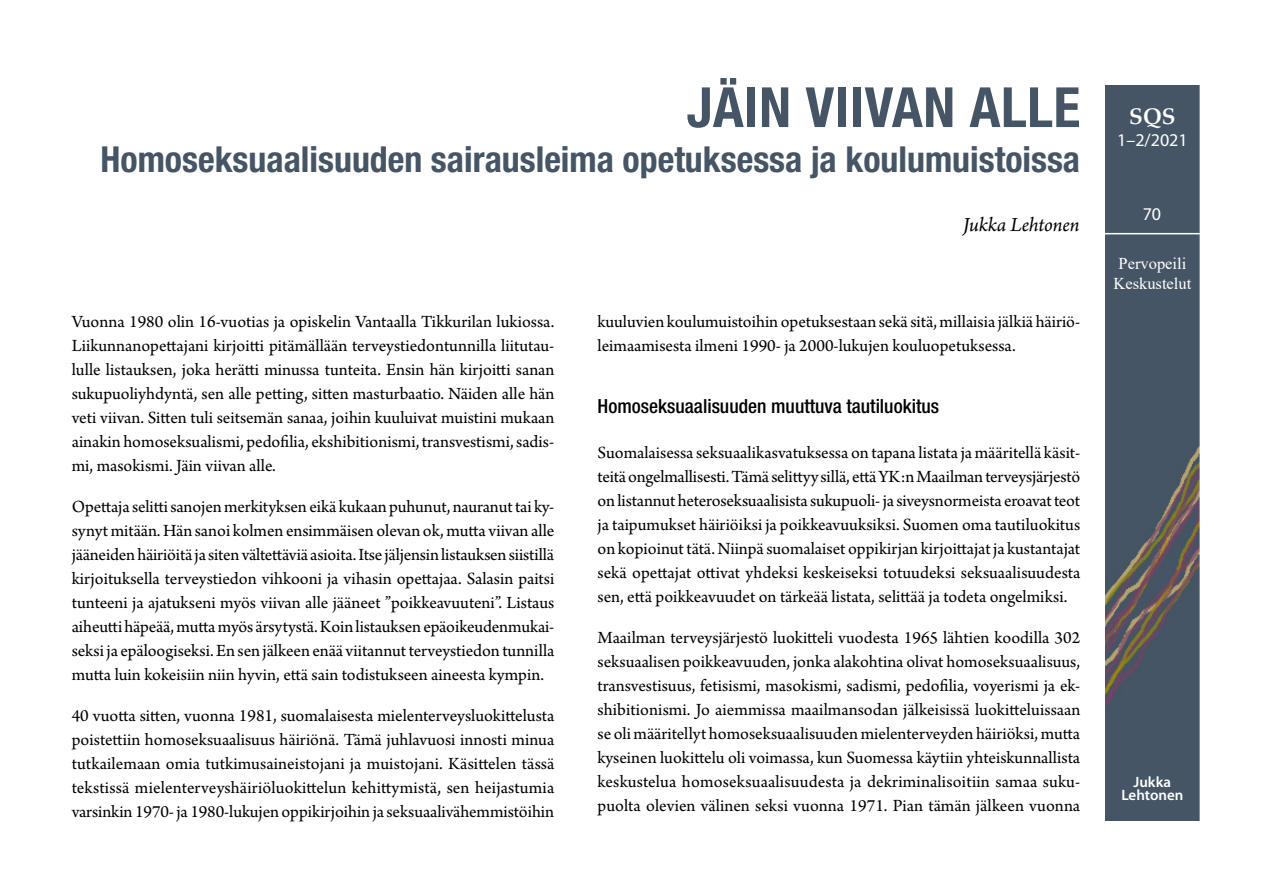
<style>
.page{position:relative;width:1263px;height:893px;background:#fff}
.page>*{position:absolute;margin:0;border:0;box-sizing:border-box;transform-origin:0 0}
.Pääotsikko_uusi_Helv{font:700 condensed 55.5px "Helvetica Neue";letter-spacing:.01em;color:#455565}
.Pääotsikko_uusi_Helv-2{font:700 condensed 35.85px "Helvetica Neue";color:#455565}
.t1{font:700 22.5px "Palatino Linotype";color:#fff}
.Kirjoittaja{font:italic 21px "Arno Pro";letter-spacing:-.005em;color:#000}
.Väliotsikko_1_uusi20{font:500 condensed 19.5px "Helvetica Neue";color:#000}
.Leipateksti_suomi-ta{font:18px/24px "Arno Pro";color:#000;text-align:justify}
.t2{font:18px "Myriad Pro";color:#fff}
.t3{font:16.5px/19.8px "Times New Roman";color:#fff;text-align:center}
.t4{font:600 15px/13.5px "Myriad Pro";color:#fff;text-align:center}
</style>
<div class="page">
<img style="left:1106px;top:85px;width:93px;height:736px">
<hr style="left:1103px;top:233px;width:100px;height:1px;background:#fff">
<p class="Pääotsikko_uusi_Helv" style="left:687px;top:74px;width:395px">JÄIN VIIVAN ALLE</p>
<p class="Pääotsikko_uusi_Helv-2" style="left:101px;top:138px;width:981px">Homoseksuaalisuuden sairausleima opetuksessa ja koulumuistoissa</p>
<p class="Kirjoittaja" style="left:963px;top:213px;width:118px">Jukka Lehtonen</p>
<p class="Leipateksti_suomi-ta" style="left:72px;top:310px;width:484px">Vuonna 1980 olin 16-vuotias ja opiskelin Vantaalla Tikkurilan lukiossa.<br>Liikunnanopettajani kirjoitti pitämällään terveystiedontunnilla liitutau&shy;lulle listauksen, joka herätti minussa tunteita. Ensin hän kirjoitti sanan sukupuoliyhdyntä, sen alle petting, sitten masturbaatio. Näiden alle hän veti viivan. Sitten tuli seitsemän sanaa, joihin kuuluivat muistini mukaan ainakin homoseksualismi, pedofilia, ekshibitionismi, transvestismi, sadis&shy;mi, masokismi. Jäin viivan alle.</p>
<p class="Leipateksti_suomi-ta" style="left:72px;top:495px;width:484px">Opettaja selitti sanojen merkityksen eikä kukaan puhunut, nauranut tai ky&shy;synyt mitään. Hän sanoi kolmen ensimmäisen olevan ok, mutta viivan alle jääneiden häiriöitä ja siten vältettäviä asioita. Itse jäljensin listauksen siistillä kirjoituksella terveystiedon vihkooni ja vihasin opettajaa. Salasin paitsi tunteeni ja ajatukseni myös viivan alle jääneet ”poikkeavuuteni”. Listaus aiheutti häpeää, mutta myös ärsytystä. Koin listauksen epäoikeudenmukai&shy;seksi ja epäloogiseksi. En sen jälkeen enää viitannut terveystiedon tunnilla mutta luin kokeisiin niin hyvin, että sain todistukseen aineesta kympin.</p>
<p class="Leipateksti_suomi-ta" style="left:72px;top:704px;width:484px">40 vuotta sitten, vuonna 1981, suomalaisesta mielenterveysluokittelusta poistettiin homoseksuaalisuus häiriönä. Tämä juhlavuosi innosti minua tutkailemaan omia tutkimusaineistojani ja muistojani. Käsittelen tässä tekstissä mielenterveyshäiriöluokittelun kehittymistä, sen heijastumia varsinkin 1970- ja 1980-lukujen oppikirjoihin ja seksuaalivähemmistöihin</p>
<p class="Leipateksti_suomi-ta" style="left:597px;top:310px;width:484px">kuuluvien koulumuistoihin opetuksestaan sekä sitä, millaisia jälkiä häiriö&shy;leimaamisesta ilmeni 1990- ja 2000-lukujen kouluopetuksessa.</p>
<p class="Väliotsikko_1_uusi20" style="left:597px;top:395px;width:343px">Homoseksuaalisuuden muuttuva tautiluokitus</p>
<p class="Leipateksti_suomi-ta" style="left:597px;top:442px;width:484px">Suomalaisessa seksuaalikasvatuksessa on tapana listata ja määritellä käsit&shy;teitä ongelmallisesti. Tämä selittyy sillä, että YK:n Maailman terveysjärjestö on listannut heteroseksuaalisista sukupuoli- ja siveysnormeista eroavat teot ja taipumukset häiriöiksi ja poikkeavuuksiksi. Suomen oma tautiluokitus on kopioinut tätä. Niinpä suomalaiset oppikirjan kirjoittajat ja kustantajat sekä opettajat ottivat yhdeksi keskeiseksi totuudeksi seksuaalisuudesta sen, että poikkeavuudet on tärkeää listata, selittää ja todeta ongelmiksi.</p>
<p class="Leipateksti_suomi-ta" style="left:597px;top:627px;width:484px">Maailman terveysjärjestö luokitteli vuodesta 1965 lähtien koodilla 302 seksuaalisen poikkeavuuden, jonka alakohtina olivat homoseksuaalisuus, transvestisuus, fetisismi, masokismi, sadismi, pedofilia, voyerismi ja ek&shy;shibitionismi. Jo aiemmissa maailmansodan jälkeisissä luokitteluissaan se oli määritellyt homoseksuaalisuuden mielenterveyden häiriöksi, mutta kyseinen luokittelu oli voimassa, kun Suomessa käytiin yhteiskunnallista keskustelua homoseksuaalisuudesta ja dekriminalisoitiin samaa suku&shy;puolta olevien välinen seksi vuonna 1971. Pian tämän jälkeen vuonna</p>
<p class="t1" style="left:1129px;top:101px;width:48px">SQS</p>
<p class="t2" style="left:1117px;top:130px;width:72px">1–2/2021</p>
<p class="t2" style="left:1143px;top:204px;width:20px">70</p>
<p class="t3" style="left:1113px;top:253px;width:79px">Pervopeili<br>Keskustelut</p>
<p class="t4" style="left:1121px;top:775px;width:64px">Jukka<br>Lehtonen</p>
</div>
